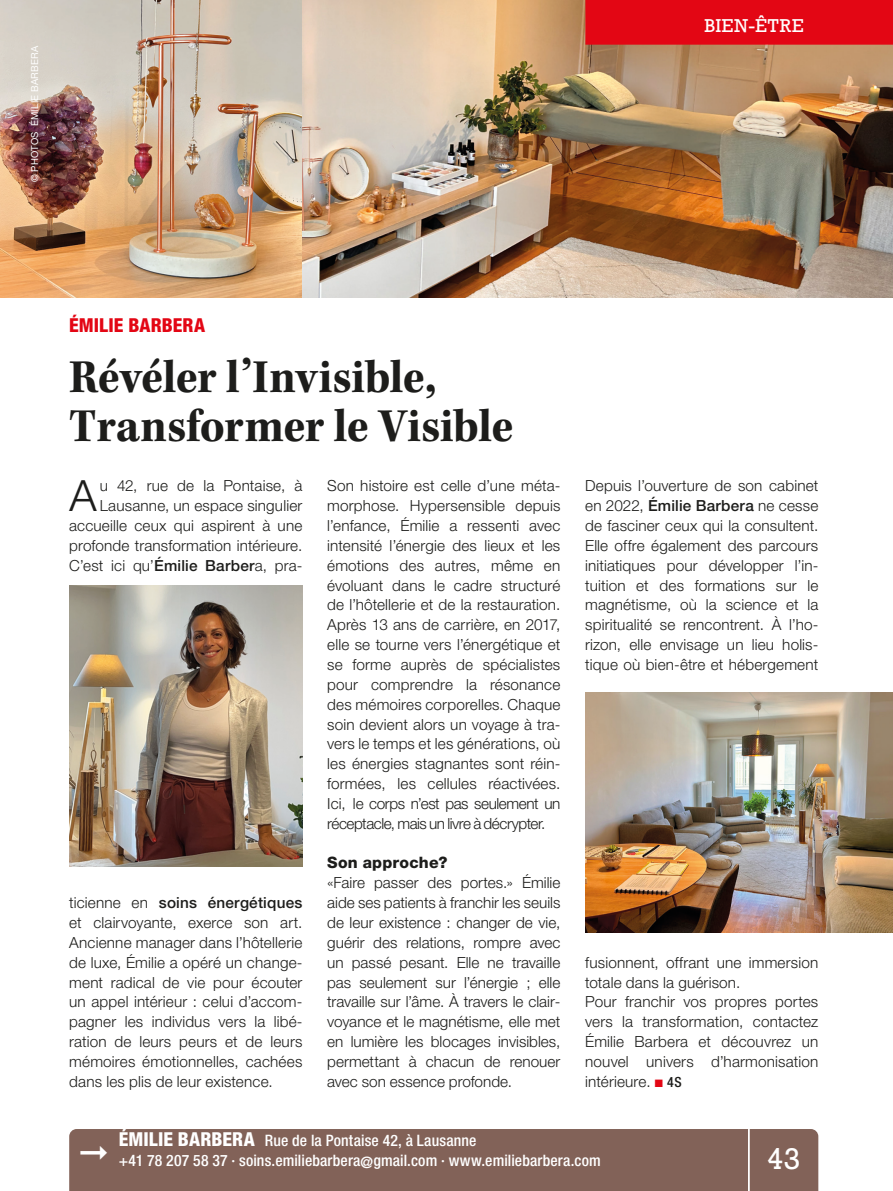
<style>
.page{position:relative;width:893px;height:1191px;background:#fff}
.page>*{position:absolute;margin:0;border:0;box-sizing:border-box;transform-origin:0 0}
.t1{font:49px/49px "Kepler Std Bold Scn";letter-spacing:-.01em;color:#1d1d1b}
.t2{font:300 43.05px "Helvetica Neue LT Std";color:#1d1d1b}
.t3{font:28px "Rockwell";color:#fff}
.t4{font:800 condensed 19.25px "Helvetica Neue LT Std";letter-spacing:.005em;color:#e30614}
.t5{font:17.5px "Rockwell";letter-spacing:.03em;color:#fff}
.t6{font:500 condensed 15.75px "Helvetica Neue LT Std";letter-spacing:.01em;color:#fff}
.t7{font:800 15.75px "Helvetica Neue LT Std";letter-spacing:.015em;color:#1d1d1b}
.t8{font:300 15.4px/19.8px "Helvetica Neue LT Std";letter-spacing:.01em;color:#1d1d1b;text-align:justify}
.t9{font:9.62px "Helvetica Neue";letter-spacing:.02em;color:#fff}
.s1{font-weight:500}
.s2{color:#e30614}
.s3{font-weight:500;font-stretch:condensed;font-size:14px}
.s4{font-weight:800;font-size:19.25px}
</style>
<div class="page">
<div style="left:69px;top:1129px;width:749px;height:62px;background:#826258"></div>
<hr style="left:748px;top:1129px;width:2px;height:62px;background:#fff">
<img style="left:0;top:0;width:303px;height:298px">
<img style="left:303px;top:0;width:590px;height:298px">
<div style="left:585px;top:0;width:308px;height:45px;background:#e30614"></div>
<img style="left:585px;top:693px;width:308px;height:240px">
<img style="left:69px;top:586px;width:233px;height:280px">
<p class="t9" style="left:28px;top:182px;width:138px;rotate:-90deg">© PHOTOS ÉMILIE BARBERA</p>
<p class="t5" style="left:704px;top:15px;width:101px">BIEN-ÊTRE</p>
<p class="t4" style="left:69px;top:314px;width:138px">ÉMILIE BARBERA</p>
<h1 class="t1" style="left:69px;top:353px;width:446px">Révéler l’Invisible,<br>Transformer le Visible</h1>
<h2 class="t2" style="left:70px;top:469px;width:29px">A</h2>
<p class="t8" style="left:69px;top:475px;width:235px;text-align:right">u 42, rue de la Pontaise, à<br>Lausanne, un espace singulier accueille ceux qui aspirent à une profonde transformation intérieure.<br>C’est ici qu’<span class="s1">Émilie Barber</span>a, pra-</p>
<p class="t8" style="left:327px;top:475px;width:235px">Son histoire est celle d’une méta&shy;morphose. Hypersensible depuis l’enfance, Émilie a ressenti avec intensité l’énergie des lieux et les émotions des autres, même en évoluant dans le cadre structuré de l’hôtellerie et de la restauration.<br>Après 13 ans de carrière, en 2017, elle se tourne vers l’énergétique et se forme auprès de spécialistes pour comprendre la résonance des mémoires corporelles. Chaque soin devient alors un voyage à tra&shy;vers le temps et les générations, où les énergies stagnantes sont réin&shy;formées, les cellules réactivées.<br>Ici, le corps n’est pas seulement un réceptacle, mais un livre à décrypter.</p>
<p class="t7" style="left:327px;top:853px;width:122px">Son approche?</p>
<p class="t8" style="left:327px;top:872px;width:235px">«Faire passer des portes.» Émilie aide ses patients à franchir les seuils de leur existence : changer de vie, guérir des relations, rompre avec un passé pesant. Elle ne travaille pas seulement sur l’énergie ; elle travaille sur l’âme. À travers le clair&shy;voyance et le magnétisme, elle met en lumière les blocages invisibles, permettant à chacun de renouer avec son essence profonde.</p>
<p class="t8" style="left:69px;top:892px;width:235px">ticienne en <span class="s1">soins énergétiques </span>et clairvoyante, exerce son art.<br>Ancienne manager dans l’hôtellerie de luxe, Émilie a opéré un change&shy;ment radical de vie pour écouter un appel intérieur : celui d’accom&shy;pagner les individus vers la libé&shy;ration de leurs peurs et de leurs mémoires émotionnelles, cachées dans les plis de leur existence.</p>
<p class="t8" style="left:585px;top:475px;width:235px">Depuis l’ouverture de son cabinet en 2022, <span class="s1">Émilie Barbera</span> ne cesse de fasciner ceux qui la consultent.<br>Elle offre également des parcours initiatiques pour développer l’in&shy;tuition et des formations sur le magnétisme, où la science et la spiritualité se rencontrent. À l’ho&shy;rizon, elle envisage un lieu holis&shy;tique où bien-être et hébergement</p>
<p class="t8" style="left:585px;top:952px;width:235px;text-align:left">fusionnent, offrant une immersion totale dans la guérison.<br>Pour franchir vos propres portes vers la transformation, contactez<br>Émilie Barbera et découvrez un nouvel univers d’harmonisation intérieure. <span class="s2">■</span> <span class="s3">4S</span></p>
<p class="t6" style="left:119px;top:1131px;width:359px"><span class="s4">ÉMILIE BARBERA</span> Rue de la Pontaise 42, à Lausanne</p>
<p class="t6" style="left:78px;top:1151px;width:525px">◻ +41 78 207 58 37 · soins.emiliebarbera@gmail.com · www.emiliebarbera.com</p>
<h3 class="t3" style="left:767px;top:1141px;width:35px">43</h3>
</div>
